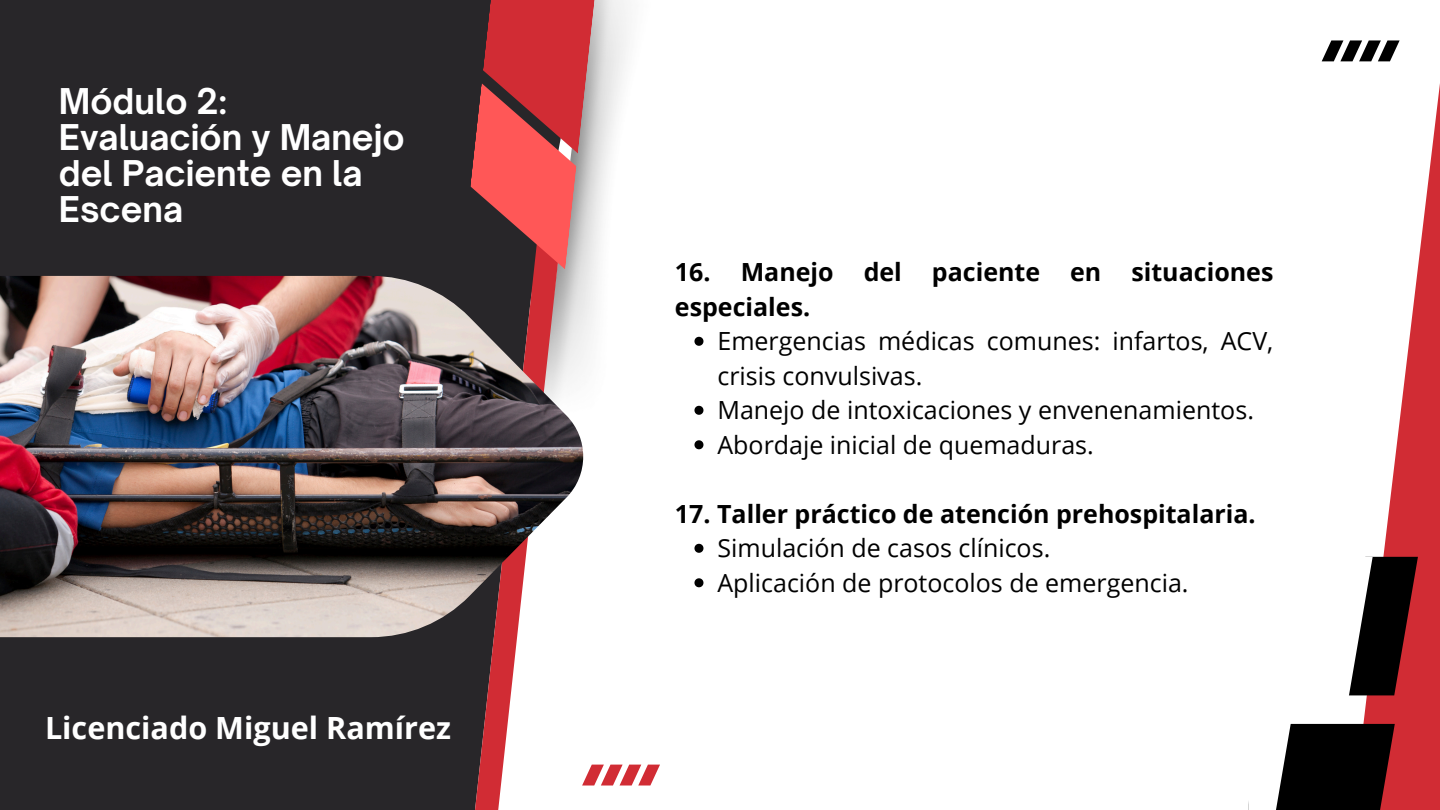
<style>
.page{position:relative;width:1440px;height:810px;background:#fff}
.page>*{position:absolute;margin:0;border:0;box-sizing:border-box;transform-origin:0 0}
.t1{font:700 34px/36px "Open Sauce One";color:#fff}
.t2{font:700 30.6px "Open Sans";color:#fff}
.t3{font:25px/34.5px "Open Sans";color:#000}
.t4{font:700 25px/34.5px "Open Sans";color:#000}
</style>
<div class="page">
<svg style="left:1365px;top:83px;width:75px;height:727px"></svg>
<svg style="left:1248px;top:557px;width:170px;height:253px"></svg>
<div style="left:0;top:0;width:602px;height:810px;background:#282629"></div>
<img style="left:568px;top:0;width:59px;height:427px">
<svg style="left:475px;top:270px;width:93px;height:540px;background:#d9b0b2"></svg>
<svg style="left:470px;top:0;width:145px;height:270px"></svg>
<svg style="left:575px;top:765px;width:85px;height:27px"></svg>
<svg style="left:1321px;top:40px;width:79px;height:22px"></svg>
<img style="left:0;top:276px;width:583px;height:361px">
<svg style="left:694px;top:337px;width:9px;height:9px"></svg>
<svg style="left:694px;top:406px;width:9px;height:9px"></svg>
<svg style="left:694px;top:440px;width:9px;height:9px"></svg>
<svg style="left:694px;top:544px;width:9px;height:9px"></svg>
<svg style="left:694px;top:578px;width:9px;height:9px"></svg>
<p class="t1" style="left:59px;top:83px;width:347px">Módulo 2:<br>Evaluación y Manejo del Paciente en la<br>Escena</p>
<p class="t2" style="left:45px;top:706px;width:408px">Licenciado Miguel Ramírez</p>
<h1 class="t4" style="left:675px;top:254px;width:600px">16. Manejo del paciente en situaciones especiales.</h1>
<p class="t3" style="left:717px;top:323px;width:557px">Emergencias médicas comunes: infartos, ACV, crisis convulsivas.</p>
<p class="t3" style="left:717px;top:392px;width:538px">Manejo de intoxicaciones y envenenamientos.</p>
<p class="t3" style="left:717px;top:427px;width:378px">Abordaje inicial de quemaduras.</p>
<p class="t4" style="left:675px;top:496px;width:582px">17. Taller práctico de atención prehospitalaria.</p>
<p class="t3" style="left:717px;top:530px;width:334px">Simulación de casos clínicos.</p>
<h2 class="t3" style="left:717px;top:565px;width:473px">Aplicación de protocolos de emergencia.</h2>
</div>
